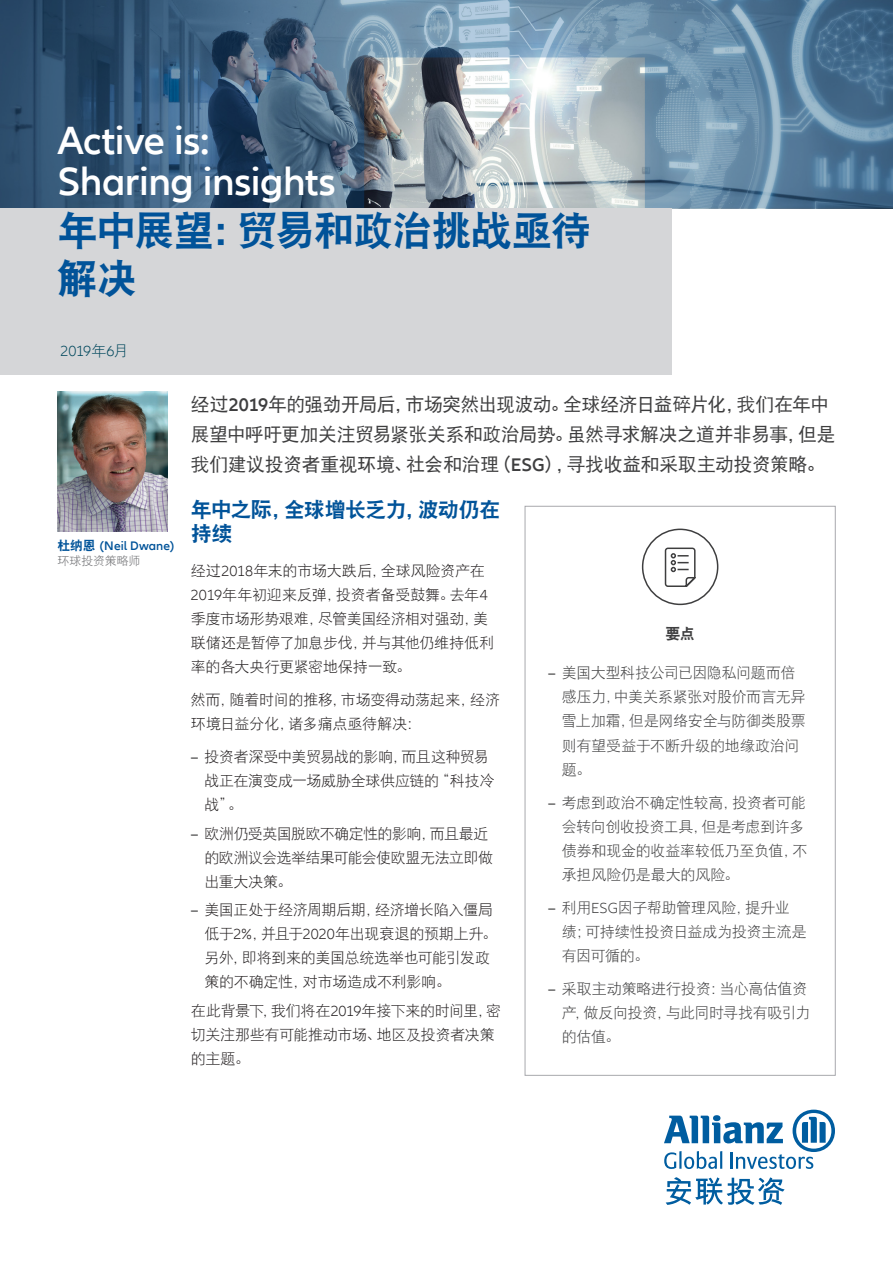
<style>
.page{position:relative;width:893px;height:1263px;background:#fff}
.page>*{position:absolute;margin:0;border:0;box-sizing:border-box;transform-origin:0 0}
.headline_27pt{font:600 40.5px/40.5px "Allianz Neo";letter-spacing:-.01em;color:#fff}
.headline_27pt-2{font:40.5px/48px "DFP Hei W9";letter-spacing:-.025em;color:#015399}
.body_head_1{font:21px/24px "DFP Hei W9";letter-spacing:-.03em;color:#015399}
.intro_12_5pt__body{font:18.75px/30px "DFP Hei W5";letter-spacing:-.015em;color:#3e3e3f}
.body_text{font:15px/24px "DFP Hei W3";letter-spacing:-.02em;color:#231f20}
.t1{font:15px/24px "DFP Hei W3";letter-spacing:-.015em;color:#3e3e3f}
.date{font:300 15px "Allianz Neo";color:#01485d}
.body_head_1-2{font:15px "DFP Hei W9";color:#3e3e3f}
.author{font:600 12.75px "Allianz Neo";letter-spacing:.01em;color:#015399}
.NAME_TITLE{font:12px "DFP Hei W3";letter-spacing:-.01em;color:#6c6d70}
.s1{font-family:"DFP Hei W3";font-weight:400}
.s2{font-family:"DFP Hei W9";font-weight:400}
.s3{font-family:"Allianz Neo";font-weight:600}
.s4{font-family:"Allianz Neo";font-weight:300}
.s5{font-family:"Allianz Neo";font-weight:600;color:#3e3e3f}
</style>
<div class="page">
<img style="left:57px;top:392px;width:111px;height:139px">
<svg style="left:666px;top:1177px;width:119px;height:28px"></svg>
<svg style="left:664px;top:1109px;width:171px;height:60px"></svg>
<svg style="left:0;top:0;width:893px;height:208px;background:#658198"></svg>
<svg style="left:641px;top:528px;width:78px;height:78px"></svg>
<div style="left:0;top:208px;width:672px;height:166px;background:#d5d6d8"></div>
<p class="headline_27pt" style="left:57px;top:122px;width:280px">Active is:<br>Sharing insights</p>
<p class="headline_27pt-2" style="left:57px;top:207px;width:535px">年中展望：贸易和政治挑战亟待解决</p>
<p class="date" style="left:61px;top:343px;width:69px">2019<span class="s1">年</span>6<span class="s1">月</span></p>
<p class="author" style="left:57px;top:539px;width:118px"><span class="s2">杜纳恩</span> (Neil Dwane)</p>
<p class="NAME_TITLE" style="left:57px;top:555px;width:85px">环球投资策略师</p>
<p class="intro_12_5pt__body" style="left:191px;top:389px;width:646px">经过<span class="s3">2019</span>年的强劲开局后，市场突然出现波动。全球经济日益碎片化，我们在年中展望中呼吁更加关注贸易紧张关系和政治局势。虽然寻求解决之道并非易事，但是我们建议投资者重视环境、社会和治理（<span class="s3">ESG</span>），寻找收益和采取主动投资策略。</p>
<p class="body_head_1" style="left:191px;top:498px;width:311px">年中之际，全球增长乏力，波动仍在持续</p>
<p class="body_text" style="left:191px;top:559px;width:305px">经过<span class="s4">2018</span>年末的市场大跌后，全球风险资产在<br><span class="s4">2019</span>年年初迎来反弹，投资者备受鼓舞。去年<span class="s4">4</span>季度市场形势艰难，尽管美国经济相对强劲，美联储还是暂停了加息步伐，并与其他仍维持低利率的各大央行更紧密地保持一致。</p>
<p class="body_text" style="left:191px;top:688px;width:311px">然而，随着时间的推移，市场变得动荡起来，经济环境日益分化，诸多痛点亟待解决：</p>
<p class="body_text" style="left:204px;top:745px;width:292px;text-indent:-14px"><span class="s5">–</span> 投资者深受中美贸易战的影响，而且这种贸易战正在演变成一场威胁全球供应链的“科技冷战”。</p>
<p class="body_text" style="left:204px;top:821px;width:290px;text-indent:-14px"><span class="s5">–</span> 欧洲仍受英国脱欧不确定性的影响，而且最近的欧洲议会选举结果可能会使欧盟无法立即做出重大决策。</p>
<p class="body_text" style="left:204px;top:898px;width:294px;text-indent:-14px"><span class="s5">–</span> 美国正处于经济周期后期，经济增长陷入僵局低于<span class="s4">2%</span>，并且于<span class="s4">2020</span>年出现衰退的预期上升。另外，即将到来的美国总统选举也可能引发政策的不确定性，对市场造成不利影响。</p>
<p class="body_text" style="left:191px;top:998px;width:312px">在此背景下，我们将在<span class="s4">2019</span>年接下来的时间里，密切关注那些有可能推动市场、地区及投资者决策的主题。</p>
<p class="body_head_1-2" style="left:665px;top:627px;width:31px">要点</p>
<p class="t1" style="left:562px;top:661px;width:246px;text-indent:-14px"><span class="s3">–</span> 美国大型科技公司已因隐私问题而倍感压力，中美关系紧张对股价而言无异雪上加霜，但是网络安全与防御类股票则有望受益于不断升级的地缘政治问题。</p>
<p class="t1" style="left:562px;top:790px;width:247px;text-indent:-14px"><span class="s3">–</span> 考虑到政治不确定性较高，投资者可能会转向创收投资工具，但是考虑到许多债券和现金的收益率较低乃至负值，不承担风险仍是最大的风险。</p>
<p class="t1" style="left:562px;top:895px;width:246px;text-indent:-14px"><span class="s3">–</span> 利用<span class="s4">ESG</span>因子帮助管理风险，提升业绩；可持续性投资日益成为投资主流是有因可循的。</p>
<p class="t1" style="left:562px;top:976px;width:250px;text-indent:-14px"><span class="s3">–</span> 采取主动策略进行投资：当心高估值资产，做反向投资，与此同时寻找有吸引力的估值。</p>
</div>
